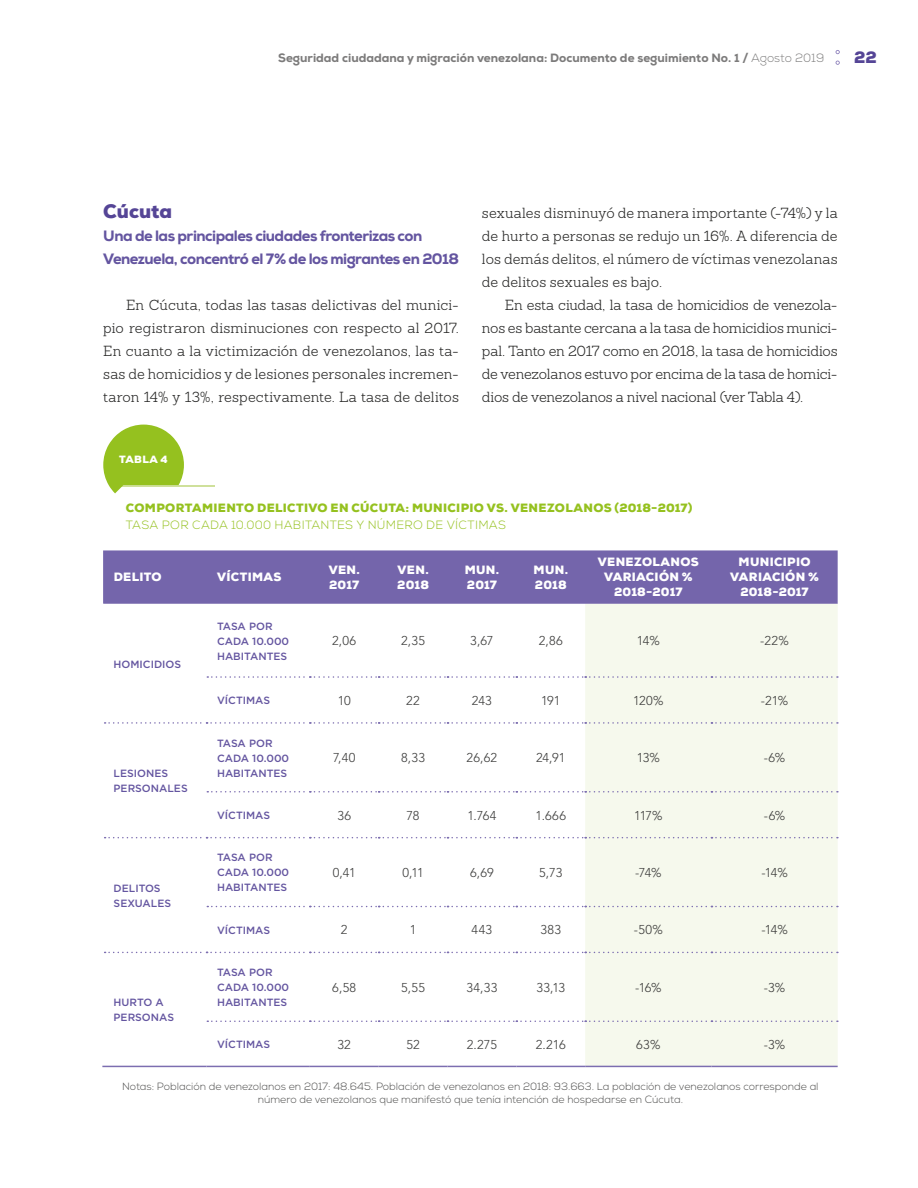
<style>
.page{position:relative;width:918px;height:1188px;background:#fff}
.page>*{position:absolute;margin:0;border:0;box-sizing:border-box;transform-origin:0 0}
.t1{font:900 19.5px "Nexa";color:#554596}
.t2{font:900 16.5px "Nexa";color:#554596}
.t3{font:800 15px/23px "Nexa";letter-spacing:-.035em;color:#6455a0}
.t4{font:300 14.25px/23px "Sanchez Slab";color:#282827;text-align:justify}
.t5{font:300 12.75px "Avenir LT Std";letter-spacing:.01em;color:#3c3c3b}
.t6{font:900 12px/15px "Nexa";letter-spacing:.02em;color:#fff}
.t7{font:800 12px "Nexa";color:#7c7b7b}
.t8{font:900 12px "Nexa";letter-spacing:.03em;color:#95c11f}
.t9{font:300 12px "Nexa";letter-spacing:.025em;color:#95c11f}
.t10{font:500 10.5px/15px "Gotham";color:#6455a0}
.t11{font:300 10.5px/12.6px "Nexa";color:#4a4a49;text-align:center}
.t12{font:900 10.5px "Nexa";color:#fff}
.s1{font-weight:300}
</style>
<div class="page">
<svg style="left:836px;top:61px;width:4px;height:4px"></svg>
<svg style="left:836px;top:50px;width:4px;height:4px"></svg>
<hr style="left:119px;top:485px;width:96px;height:2px;background:#cfe09b">
<svg style="left:103px;top:425px;width:81px;height:68px"></svg>
<div style="left:103px;top:550px;width:735px;height:54px;background:#7465ab"></div>
<svg style="left:104px;top:676px;width:481px;height:390px"></svg>
<div style="left:585px;top:604px;width:253px;height:462px;background:#f6f9ed"></div>
<svg style="left:207px;top:676px;width:631px;height:2px"></svg>
<svg style="left:207px;top:791px;width:631px;height:2px"></svg>
<svg style="left:207px;top:906px;width:631px;height:1px"></svg>
<svg style="left:207px;top:1021px;width:631px;height:1px"></svg>
<svg style="left:105px;top:722px;width:733px;height:2px"></svg>
<svg style="left:105px;top:837px;width:733px;height:1px"></svg>
<svg style="left:105px;top:952px;width:733px;height:1px"></svg>
<hr style="left:102px;top:1066px;width:105px;height:1px;background:#7c6eb0">
<hr style="left:207px;top:1066px;width:103px;height:1px;background:#7c6eb0">
<hr style="left:310px;top:1066px;width:69px;height:1px;background:#7c6eb0">
<hr style="left:379px;top:1066px;width:69px;height:1px;background:#7c6eb0">
<hr style="left:448px;top:1066px;width:68px;height:1px;background:#7c6eb0">
<hr style="left:516px;top:1066px;width:69px;height:1px;background:#7c6eb0">
<hr style="left:585px;top:1066px;width:126px;height:1px;background:#7c6eb0">
<hr style="left:711px;top:1066px;width:127px;height:1px;background:#7c6eb0">
<p class="t7" style="left:278px;top:50px;width:548px">Seguridad ciudadana y migración venezolana: Documento de seguimiento No. 1 / <span class="s1">Agosto 2019</span></p>
<p class="t2" style="left:854px;top:47px;width:24px">22</p>
<h1 class="t1" style="left:103px;top:199px;width:70px">CÚCUTA</h1>
<p class="t3" style="left:103px;top:224px;width:357px">Una de las principales ciudades fronterizas con<br>Venezuela, concentró el 7% de los migrantes en 2018</p>
<p class="t4" style="left:103px;top:293px;width:357px;text-indent:23px">En Cúcuta, todas las tasas delictivas del munici&shy;pio registraron disminuciones con respecto al 2017.<br>En cuanto a la victimización de venezolanos, las ta&shy;sas de homicidios y de lesiones personales incremen&shy;taron 14% y 13%, respectivamente. La tasa de delitos</p>
<p class="t12" style="left:119px;top:452px;width:50px">TABLA 4</p>
<p class="t4" style="left:482px;top:201px;width:357px">sexuales disminuyó de manera importante (-74%) y la de hurto a personas se redujo un 16%. A diferencia de los demás delitos, el número de víctimas venezolanas de delitos sexuales es bajo.</p>
<p class="t4" style="left:482px;top:293px;width:357px;text-indent:23px">En esta ciudad, la tasa de homicidios de venezola&shy;nos es bastante cercana a la tasa de homicidios munici&shy;pal. Tanto en 2017 como en 2018, la tasa de homicidios de venezolanos estuvo por encima de la tasa de homici&shy;dios de venezolanos a nivel nacional (ver Tabla 4).</p>
<p class="t8" style="left:126px;top:500px;width:568px">COMPORTAMIENTO DELICTIVO EN CÚCUTA: MU NICIPIO VS. VENEZOLANOS (2018-2017)</p>
<p class="t9" style="left:126px;top:518px;width:204px">Tasa por cada 10.000 habitante</p>
<p class="t9" style="left:345px;top:518px;width:122px">s y n úmero de víctim</p>
<p class="t9" style="left:489px;top:518px;width:19px">as</p>
<p class="t6" style="left:114px;top:570px;width:50px">DELITO</p>
<p class="t6" style="left:217px;top:570px;width:66px">VÍCTIMAS</p>
<p class="t6" style="left:329px;top:562px;width:33px">VEN.<br>2017</p>
<p class="t6" style="left:397px;top:562px;width:33px">VEN.<br>2018</p>
<p class="t6" style="left:465px;top:562px;width:36px">MUN.<br>2017</p>
<p class="t6" style="left:534px;top:562px;width:36px">MUN.<br>2018</p>
<p class="t6" style="left:604px;top:555px;width:96px;text-indent:-6px">VENEZOLANOS<br>VARIA</p>
<p class="t6" style="left:614px;top:570px;width:80px;text-indent:32px">CIÓN %<br>2018-2017</p>
<p class="t6" style="left:730px;top:555px;width:82px;text-indent:8px">MU NICIPIO<br>VARIA</p>
<p class="t6" style="left:740px;top:570px;width:80px;text-indent:32px">CIÓN %<br>2018-2017</p>
<p class="t10" style="left:114px;top:656px;width:69px">HOMICIDIOS</p>
<p class="t10" style="left:114px;top:766px;width:76px">LESIONES<br>PERSONALES</p>
<p class="t10" style="left:114px;top:880px;width:59px;text-indent:22px">ITOS<br>SEXUALES</p>
<p class="t10" style="left:114px;top:880px;width:8px">DEL</p>
<p class="t10" style="left:114px;top:995px;width:62px">HURTO A<br>PERSONAS</p>
<p class="t10" style="left:217px;top:618px;width:74px">TASA POR<br>CADA 10.000<br>HABITANTES</p>
<p class="t5" style="left:332px;top:633px;width:25px">2,06</p>
<p class="t5" style="left:401px;top:633px;width:25px">2,35</p>
<p class="t5" style="left:470px;top:633px;width:25px">3,67</p>
<p class="t5" style="left:539px;top:633px;width:25px">2,86</p>
<p class="t5" style="left:637px;top:633px;width:24px">14%</p>
<p class="t5" style="left:760px;top:633px;width:30px">-22%</p>
<p class="t10" style="left:217px;top:693px;width:55px">VÍCTIMAS</p>
<p class="t5" style="left:338px;top:693px;width:15px">10</p>
<p class="t5" style="left:406px;top:693px;width:15px">22</p>
<p class="t5" style="left:472px;top:693px;width:21px">243</p>
<p class="t5" style="left:541px;top:693px;width:21px">191</p>
<p class="t5" style="left:633px;top:693px;width:32px">120%</p>
<p class="t5" style="left:761px;top:693px;width:29px">-21%</p>
<p class="t10" style="left:217px;top:735px;width:74px">TASA POR<br>CADA 10.000<br>HABITANTES</p>
<p class="t5" style="left:333px;top:750px;width:24px">7,40</p>
<p class="t5" style="left:401px;top:750px;width:25px">8,33</p>
<p class="t5" style="left:467px;top:750px;width:32px">26,62</p>
<p class="t5" style="left:536px;top:750px;width:31px">24,91</p>
<p class="t5" style="left:637px;top:750px;width:25px">13%</p>
<p class="t5" style="left:764px;top:750px;width:23px">-6%</p>
<p class="t10" style="left:217px;top:808px;width:55px">VÍCTIMAS</p>
<p class="t5" style="left:337px;top:808px;width:15px">36</p>
<p class="t5" style="left:407px;top:808px;width:15px">78</p>
<p class="t5" style="left:467px;top:808px;width:30px">1.764</p>
<p class="t5" style="left:536px;top:808px;width:32px">1.666</p>
<p class="t5" style="left:634px;top:808px;width:30px">117%</p>
<p class="t5" style="left:764px;top:808px;width:23px">-6%</p>
<p class="t10" style="left:217px;top:850px;width:74px">TASA POR<br>CADA 10.000<br>HABITANTES</p>
<p class="t5" style="left:333px;top:865px;width:24px">0,41</p>
<p class="t5" style="left:402px;top:865px;width:23px">0,11</p>
<p class="t5" style="left:470px;top:865px;width:25px">6,69</p>
<p class="t5" style="left:539px;top:865px;width:25px">5,73</p>
<p class="t5" style="left:635px;top:865px;width:28px">-74%</p>
<p class="t5" style="left:761px;top:865px;width:28px">-14%</p>
<p class="t10" style="left:217px;top:922px;width:55px">VÍCTIMAS</p>
<p class="t5" style="left:341px;top:922px;width:8px">2</p>
<p class="t5" style="left:410px;top:922px;width:8px">1</p>
<p class="t5" style="left:472px;top:922px;width:22px">443</p>
<p class="t5" style="left:541px;top:922px;width:22px">383</p>
<p class="t5" style="left:634px;top:922px;width:30px">-50%</p>
<p class="t5" style="left:761px;top:922px;width:28px">-14%</p>
<p class="t10" style="left:217px;top:965px;width:74px">TASA POR<br>CADA 10.000<br>HABITANTES</p>
<p class="t5" style="left:332px;top:980px;width:25px">6,58</p>
<p class="t5" style="left:401px;top:980px;width:25px">5,55</p>
<p class="t5" style="left:467px;top:980px;width:32px">34,33</p>
<p class="t5" style="left:536px;top:980px;width:30px">33,13</p>
<p class="t5" style="left:635px;top:980px;width:28px">-16%</p>
<p class="t5" style="left:764px;top:980px;width:23px">-3%</p>
<p class="t10" style="left:217px;top:1037px;width:55px">VÍCTIMAS</p>
<p class="t5" style="left:338px;top:1037px;width:15px">32</p>
<p class="t5" style="left:406px;top:1037px;width:15px">52</p>
<p class="t5" style="left:467px;top:1037px;width:32px">2.275</p>
<p class="t5" style="left:536px;top:1037px;width:31px">2.216</p>
<p class="t5" style="left:636px;top:1037px;width:26px">63%</p>
<p class="t5" style="left:764px;top:1037px;width:23px">-3%</p>
<p class="t11" style="left:122px;top:1080px;width:698px">Notas: Población de venezolanos en 2017: 48.645. Población de venezolanos en 2018: 93.663. La población de venezolanos corresponde al número de venezolanos que manifestó que tenía intención de hospedarse en Cúcuta.</p>
</div>
